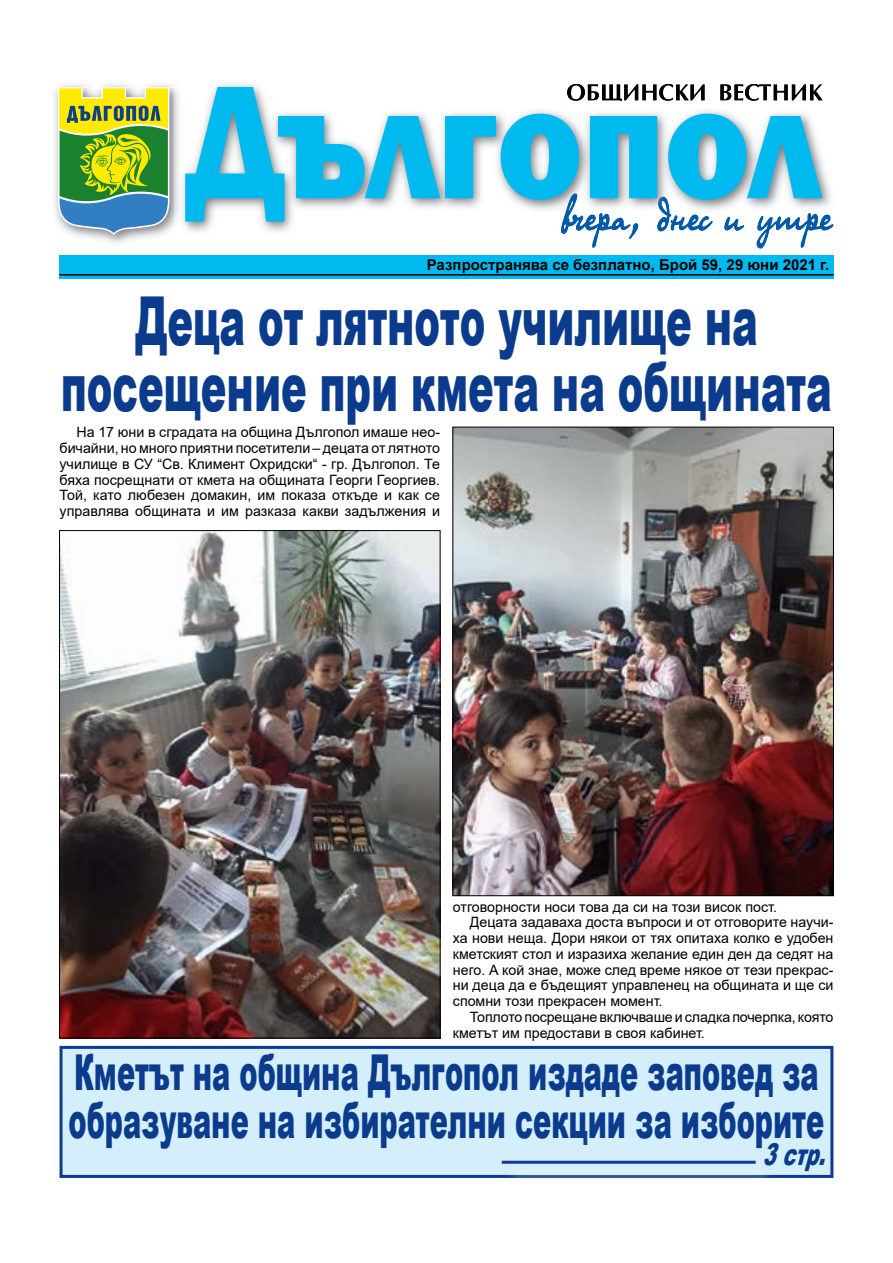
<style>
.page{position:relative;width:893px;height:1263px;background:#fff}
.page>*{position:absolute;margin:0;border:0;box-sizing:border-box;transform-origin:0 0}
.t1{font:900 67.5px/66px "Arial";color:#0b3b8d;text-align:center;scale:.57 1}
.t2{font:900 49.5px/48px "Arial";color:#0b3b8d;scale:.55 1}
.t3{font:italic 900 30px "Arial";color:#0b3b8d;scale:.65 1}
.t4{font:700 15px "Arial";color:#000}
.t5{font:14.25px/15.8px "Arial";color:#000;text-align:justify}
</style>
<div class="page">
<div style="left:60px;top:1046px;width:773px;height:132px;background:#d4eefb;border:3px solid #0b3b8d"></div>
<svg style="left:58px;top:87px;width:116px;height:148px;background:#89af5e"></svg>
<svg style="left:592px;top:194px;width:241px;height:55px"></svg>
<div style="left:59px;top:255px;width:774px;height:23px;background:#00baef"></div>
<img style="left:175px;top:84px;width:117px;height:148px">
<img style="left:569px;top:84px;width:237px;height:3px">
<img style="left:561px;top:222px;width:69px;height:16px">
<svg style="left:185px;top:87px;width:637px;height:135px"></svg>
<hr style="left:60px;top:274px;width:773px;height:2px;background:#000">
<div style="left:504px;top:1163px;width:270px;height:20px;background:#fff;opacity:.75"></div>
<hr style="left:502px;top:1161px;width:254px;height:3px;background:#0b3b8d">
<img style="left:455px;top:429px;width:377px;height:465px">
<img style="left:61px;top:532px;width:377px;height:504px">
<p class="t4" style="left:427px;top:254px;width:404px">Разпространява се безплатно, Брой 59, 29 юни 2021 г.</p>
<h1 class="t1" style="left:61px;top:286px;width:1353px">Деца от лятното училище на посещение при кмета на общината</h1>
<p class="t5" style="left:60px;top:424px;width:382px;text-indent:17px">На 17 юни в сградата на община Дългопол имаше нео&shy;бичайни, но много приятни посетители – децата от лятното училище в СУ “Св. Климент Охридски“ - гр. Дългопол. Те бяха посрещнати от кмета на общината Георги Георгиев.<br>Той, като любезен домакин, им показа откъде и как се управлява общината и им разказа какви задължения и</p>
<p class="t5" style="left:453px;top:899px;width:326px">отговорности носи това да си на този висок пост.</p>
<p class="t5" style="left:470px;top:914px;width:365px">Децата задаваха доста въпроси и от отговорите научи-</p>
<p class="t5" style="left:453px;top:930px;width:382px">ха нови неща. Дори някои от тях опитаха колко е удобен</p>
<p class="t5" style="left:453px;top:946px;width:382px">кметският стол и изразиха желание един ден да седят на</p>
<p class="t5" style="left:453px;top:962px;width:382px">него. А кой знае, може след време някое от тези прекрас-</p>
<p class="t5" style="left:453px;top:977px;width:382px">ни деца да е бъдещият управленец на общината и ще си</p>
<p class="t5" style="left:453px;top:993px;width:211px">спомни този прекрасен момент.</p>
<p class="t5" style="left:470px;top:1009px;width:365px">Топлото посрещане включваше и сладка почерпка, която</p>
<p class="t5" style="left:453px;top:1025px;width:254px">кметът им предостави в своя кабинет.</p>
<h2 class="t2" style="left:69px;top:1046px;width:1375px">Кметът на община Дългопол издаде заповед за образуване на избирателни секции за изборите</h2>
<h3 class="t3" style="left:763px;top:1132px;width:114px">3стр.</h3>
</div>
